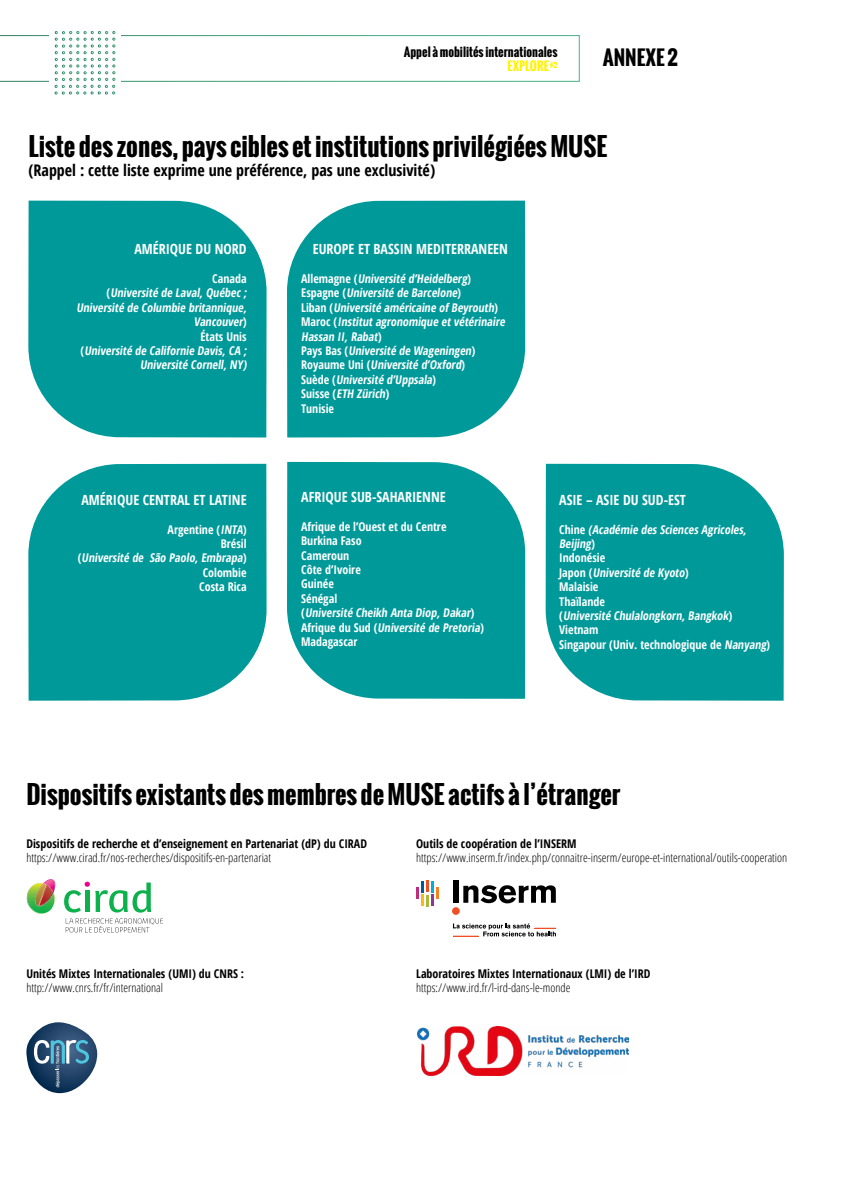
<style>
.page{position:relative;width:842px;height:1191px;background:#fff}
.page>*{position:absolute;margin:0;border:0;box-sizing:border-box;transform-origin:0 0}
.t1{font:700 25px "Oswald";color:#000}
.t2{font:700 20px "Oswald";color:#000}
.t3{font:700 condensed 16px "Open Sans";color:#000}
.t4{font:700 condensed 14px "Open Sans";color:#fff}
.t5{font:700 condensed 12px/14.4px "Open Sans";color:#fff}
.t6{font:300 condensed 12px "Open Sans";color:#000}
.t7{font:700 condensed 12px "Open Sans";color:#000}
.t8{font:700 12px/14.4px "Oswald";color:#000;text-align:right}
.s1{color:#fff200}
</style>
<div class="page">
<svg style="left:0;top:31px;width:580px;height:63px"></svg>
<svg style="left:287px;top:201px;width:238px;height:236px;background:#11a0a0"></svg>
<svg style="left:287px;top:462px;width:238px;height:237px;background:#12a0a0"></svg>
<svg style="left:28px;top:201px;width:239px;height:236px;background:#119f9f"></svg>
<svg style="left:28px;top:464px;width:239px;height:236px;background:#119f9f"></svg>
<div style="left:546px;top:464px;width:238px;height:236px;background:#099"></div>
<svg style="left:27px;top:879px;width:29px;height:35px"></svg>
<svg style="left:64px;top:881px;width:87px;height:31px"></svg>
<svg style="left:66px;top:918px;width:97px;height:14px"></svg>
<svg style="left:26px;top:1022px;width:71px;height:71px"></svg>
<div style="left:453px;top:879px;width:6px;height:23px;background:#000"></div>
<svg style="left:452px;top:885px;width:104px;height:30px"></svg>
<svg style="left:416px;top:880px;width:23px;height:26px"></svg>
<svg style="left:453px;top:923px;width:103px;height:14px"></svg>
<img style="left:417px;top:1027px;width:212px;height:48px">
<p class="t8" style="left:404px;top:45px;width:155px">Appel à mobilités internationales<br><span class="s1">EXPLORE</span> <sup>#2</sup></p>
<h2 class="t2" style="left:603px;top:43px;width:77px">ANNEXE 2</h2>
<h1 class="t1" style="left:28px;top:127px;width:581px">Liste des zones, pays cibles et institutions privilégiées MUSE</h1>
<h3 class="t3" style="left:28px;top:159px;width:408px">(Rappel : cette liste exprime une préférence, pas une exclusivité)</h3>
<p class="t4" style="left:134px;top:239px;width:114px">AMÉRIQUE DU NORD</p>
<p class="t5" style="left:76px;top:271px;width:174px;text-align:right">Canada<br>( Université de Laval,Québec ;<br>Université de Columbie britannique,<br>Vancouver)<br>États Unis<br>( Université de Californie Davis,CA ;<br>Université Cornell,NY)</p>
<p class="t4" style="left:82px;top:490px;width:167px">AMÉRIQUE CENTRAL ET LATINE</p>
<p class="t5" style="left:78px;top:522px;width:170px;text-align:right">Argentine (INTA)<br>Brésil<br>( Université de São Paolo,Embrapa)<br>Colombie<br>Costa Rica</p>
<p class="t4" style="left:313px;top:239px;width:197px">EUROPE ET BASSIN MEDITERRANEEN</p>
<p class="t5" style="left:301px;top:271px;width:207px">A l l e m a g n e ( Université d’Heidelberg)<br>E s p a g n e ( Université de Barcelone)<br>L i b a n ( Université américaine of Beyrouth)<br>M a r o c ( Institutagronomique etvétérinaire<br>Hassan II,Rabat)<br>P a y s B a s ( Université de Wageningen)<br>Roya u m e U n i ( Université d’Oxford)<br>S u è d e ( Université d’Uppsala)<br>S u i s s e ( ETH Zürich)<br>Tunisie</p>
<p class="t4" style="left:301px;top:487px;width:146px">AFRIQUE SUB-SAHARIENNE</p>
<p class="t5" style="left:301px;top:519px;width:184px">Afrique de l’Ouest et du Centre<br>Burkina Faso<br>Cameroun<br>Côte d’Ivoire<br>Guinée<br>Sénégal<br>( Université Cheikh Anta Diop,Dakar)<br>Afr i q u e d u S u d ( Université de Pretoria)<br>Madagascar</p>
<p class="t4" style="left:559px;top:490px;width:128px">ASIE – ASIE DU SUD-EST</p>
<p class="t5" style="left:559px;top:522px;width:212px">C h i n e (Académie des Sciences Agricoles,<br>Beijing)<br>Indonésie<br>J a p o n ( Université de Kyoto)<br>Malaisie<br>Thaïlande<br>( Université Chulalongkorn,Bangkok)<br>Vietnam<br>Singapour (Univ. technologique de Nanyang)</p>
<h1 class="t1" style="left:26px;top:776px;width:596px">Dispositifs existants des membres de MUSE actifs à l’étranger</h1>
<p class="t7" style="left:26px;top:835px;width:342px">Dispositifs de recherche et d’enseignement en Partenariat (dP) du CIRAD</p>
<p class="t6" style="left:26px;top:850px;width:246px">https://www.cirad.fr/nos-recherches/dispositifs-en-partenariat</p>
<p class="t7" style="left:416px;top:835px;width:162px">Outils de coopération de l’INSERM</p>
<p class="t6" style="left:416px;top:850px;width:373px">https://www.inserm.fr/index.php/connaitre-inserm/europe-et-international/outils-cooperation</p>
<p class="t7" style="left:26px;top:965px;width:219px">Unités Mixtes Internationales (UMI) du CNRS :</p>
<p class="t6" style="left:26px;top:979px;width:138px">http://www.cnrs.fr/fr/international</p>
<p class="t7" style="left:416px;top:965px;width:236px">Laboratoires Mixtes Internationaux (LMI) de l’IRD</p>
<p class="t6" style="left:416px;top:979px;width:156px">https://www.ird.fr/l-ird-dans-le-monde</p>
</div>
